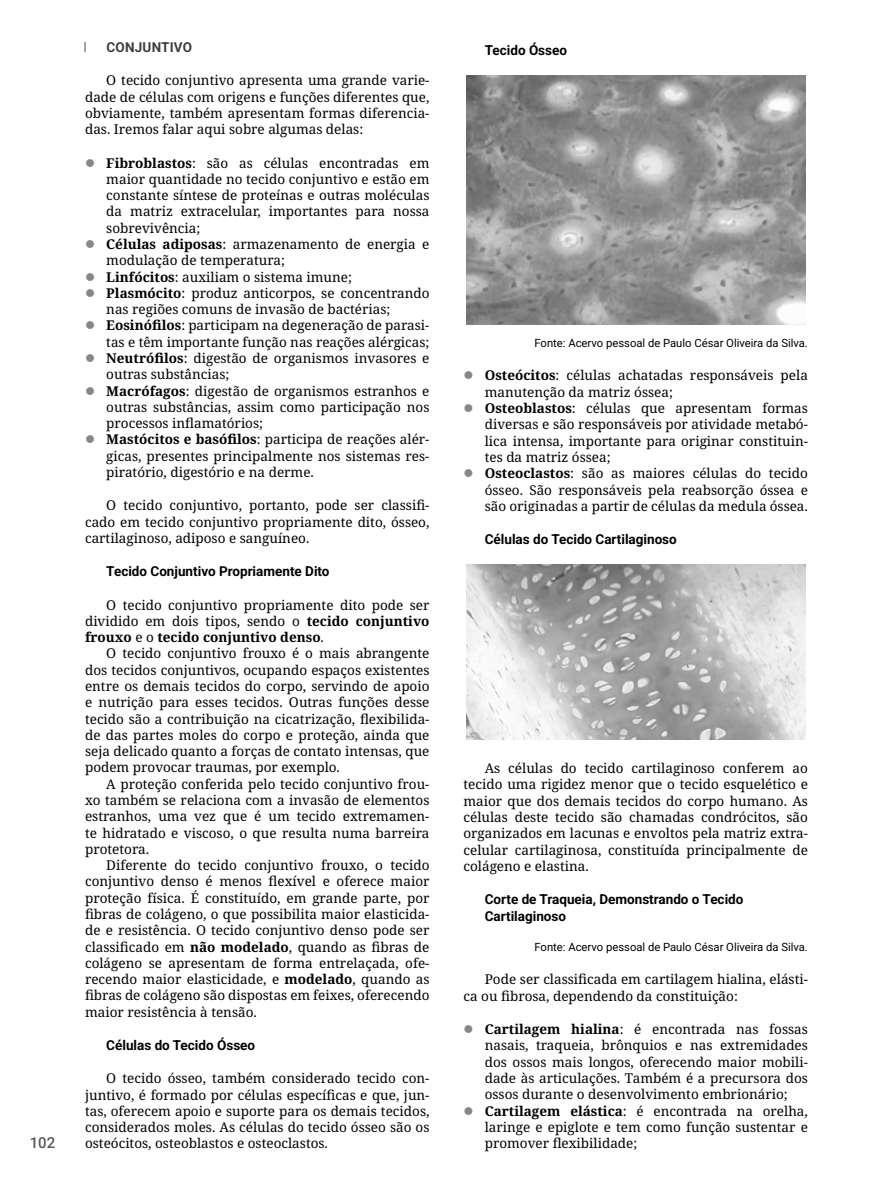
<style>
.page{position:relative;width:893px;height:1191px;background:#fff}
.page>*{position:absolute;margin:0;border:0;box-sizing:border-box;transform-origin:0 0}
.t1{font:500 15px "Roboto";color:#575757}
.Parágrafos{font:13.5px/16.4px "Noto Serif";color:#000;text-align:justify}
.Subtópico{font:700 13.5px/16.4px "Roboto";color:#000}
.Tópico{font:700 13.5px "Roboto";letter-spacing:.015em;color:#3c3c3c}
.Fonte_Tabelas_Imagens{font:11.25px "Roboto";color:#000}
.s1{font-weight:700}
</style>
<div class="page">
<svg style="left:84px;top:42px;width:2px;height:10px"></svg>
<img style="left:466px;top:76px;width:340px;height:249px">
<img style="left:466px;top:564px;width:340px;height:175px">
<p class="t1" style="left:30px;top:1132px;width:27px">102</p>
<p class="Tópico" style="left:107px;top:38px;width:87px">CONJUNTIVO</p>
<p class="Parágrafos" style="left:85px;top:73px;width:346px;text-indent:21px">O tecido conjuntivo apresenta uma grande varie&shy;dade de células com origens e funções diferentes que, obviamente, também apresentam formas diferencia&shy;das. Iremos falar aqui sobre algumas delas:</p>
<p class="Parágrafos" style="left:106px;top:155px;width:325px"><span class="s1">Fibroblastos</span>: são as células encontradas em maior quantidade no tecido conjuntivo e estão em constante síntese de proteínas e outras moléculas da matriz extracelular, importantes para nossa sobrevivência;</p>
<p class="Parágrafos" style="left:106px;top:236px;width:325px"><span class="s1">Células adiposas</span>: armazenamento de energia e modulação de temperatura;</p>
<p class="Parágrafos" style="left:106px;top:269px;width:247px"><span class="s1">Linfócitos</span>: auxiliam o sistema imune;</p>
<p class="Parágrafos" style="left:106px;top:285px;width:325px"><span class="s1">Plasmócito</span>: produz anticorpos, se concentrando nas regiões comuns de invasão de bactérias;</p>
<p class="Parágrafos" style="left:106px;top:318px;width:325px"><span class="s1">Eosinófilos</span>: participam na degeneração de parasi&shy;tas e têm importante função nas reações alérgicas;</p>
<p class="Parágrafos" style="left:106px;top:350px;width:325px"><span class="s1">Neutrófilos</span>: digestão de organismos invasores e outras substâncias;</p>
<p class="Parágrafos" style="left:106px;top:383px;width:325px"><span class="s1">Macrófagos</span>: digestão de organismos estranhos e outras substâncias, assim como participação nos processos inflamatórios;</p>
<p class="Parágrafos" style="left:106px;top:432px;width:325px"><span class="s1">Mastócitos e basófilos</span>: participa de reações alér&shy;gicas, presentes principalmente nos sistemas res&shy;piratório, digestório e na derme.</p>
<p class="Parágrafos" style="left:85px;top:498px;width:346px;text-indent:21px">O tecido conjuntivo, portanto, pode ser classifi&shy;cado em tecido conjuntivo propriamente dito, ósseo, cartilaginoso, adiposo e sanguíneo.</p>
<p class="Subtópico" style="left:106px;top:563px;width:225px">Tecido Conjuntivo Propriamente Dito</p>
<p class="Parágrafos" style="left:85px;top:597px;width:346px;text-indent:21px">O tecido conjuntivo propriamente dito pode ser dividido em dois tipos, sendo o <span class="s1">tecido conjuntivo frouxo</span> e o <span class="s1">tecido conjuntivo denso</span>.</p>
<p class="Parágrafos" style="left:85px;top:646px;width:346px;text-indent:21px">O tecido conjuntivo frouxo é o mais abrangente dos tecidos conjuntivos, ocupando espaços existentes entre os demais tecidos do corpo, servindo de apoio e nutrição para esses tecidos. Outras funções desse tecido são a contribuição na cicatrização, flexibilida&shy;de das partes moles do corpo e proteção, ainda que seja delicado quanto a forças de contato intensas, que podem provocar traumas, por exemplo.</p>
<p class="Parágrafos" style="left:85px;top:776px;width:346px;text-indent:21px">A proteção conferida pelo tecido conjuntivo frou&shy;xo também se relaciona com a invasão de elementos estranhos, uma vez que é um tecido extremamen&shy;te hidratado e viscoso, o que resulta numa barreira protetora.</p>
<p class="Parágrafos" style="left:85px;top:857px;width:346px;text-indent:21px">Diferente do tecido conjuntivo frouxo, o tecido conjuntivo denso é menos flexível e oferece maior proteção física. É constituído, em grande parte, por fibras de colágeno, o que possibilita maior elasticida&shy;de e resistência. O tecido conjuntivo denso pode ser classificado em <span class="s1">não modelado</span>, quando as fibras de colágeno se apresentam de forma entrelaçada, ofe&shy;recendo maior elasticidade, e <span class="s1">modelado</span>, quando as fibras de colágeno são dispostas em feixes, oferecendo maior resistência à tensão.</p>
<p class="Subtópico" style="left:106px;top:1036px;width:150px">Células do Tecido Ósseo</p>
<p class="Parágrafos" style="left:85px;top:1070px;width:346px;text-indent:21px">O tecido ósseo, também considerado tecido con&shy;juntivo, é formado por células específicas e que, jun&shy;tas, oferecem apoio e suporte para os demais tecidos, considerados moles. As células do tecido ósseo são os osteócitos, osteoblastos e osteoclastos.</p>
<p class="Subtópico" style="left:485px;top:42px;width:84px">Tecido Ósseo</p>
<p class="Fonte_Tabelas_Imagens" style="left:534px;top:335px;width:275px">Fonte: Acervo pessoal de Paulo César Oliveira da Silva.</p>
<p class="Parágrafos" style="left:485px;top:367px;width:325px"><span class="s1">Osteócitos</span>: células achatadas responsáveis pela manutenção da matriz óssea;</p>
<p class="Parágrafos" style="left:485px;top:400px;width:325px"><span class="s1">Osteoblastos</span>: células que apresentam formas diversas e são responsáveis por atividade metabó&shy;lica intensa, importante para originar constituin&shy;tes da matriz óssea;</p>
<p class="Parágrafos" style="left:485px;top:465px;width:325px"><span class="s1">Osteoclastos</span>: são as maiores células do tecido ósseo. São responsáveis pela reabsorção óssea e são originadas a partir de células da medula óssea.</p>
<p class="Subtópico" style="left:485px;top:531px;width:194px">Células do Tecido Cartilaginoso</p>
<p class="Parágrafos" style="left:463px;top:760px;width:346px;text-indent:21px">As células do tecido cartilaginoso conferem ao tecido uma rigidez menor que o tecido esquelético e maior que dos demais tecidos do corpo humano. As células deste tecido são chamadas condrócitos, são organizados em lacunas e envoltos pela matriz extra&shy;celular cartilaginosa, constituída principalmente de colágeno e elastina.</p>
<p class="Subtópico" style="left:485px;top:890px;width:260px">Corte de Traqueia, Demonstrando o Tecido<br>Cartilaginoso</p>
<p class="Fonte_Tabelas_Imagens" style="left:534px;top:939px;width:275px">Fonte: Acervo pessoal de Paulo César Oliveira da Silva.</p>
<p class="Parágrafos" style="left:463px;top:971px;width:346px;text-indent:21px">Pode ser classificada em cartilagem hialina, elásti&shy;ca ou fibrosa, dependendo da constituição:</p>
<p class="Parágrafos" style="left:485px;top:1021px;width:325px"><span class="s1">Cartilagem hialina</span>: é encontrada nas fossas nasais, traqueia, brônquios e nas extremidades dos ossos mais longos, oferecendo maior mobili&shy;dade às articulações. Também é a precursora dos ossos durante o desenvolvimento embrionário;</p>
<p class="Parágrafos" style="left:485px;top:1103px;width:325px"><span class="s1">Cartilagem elástica</span>: é encontrada na orelha, laringe e epiglote e tem como função sustentar e promover flexibilidade;</p>
</div>
